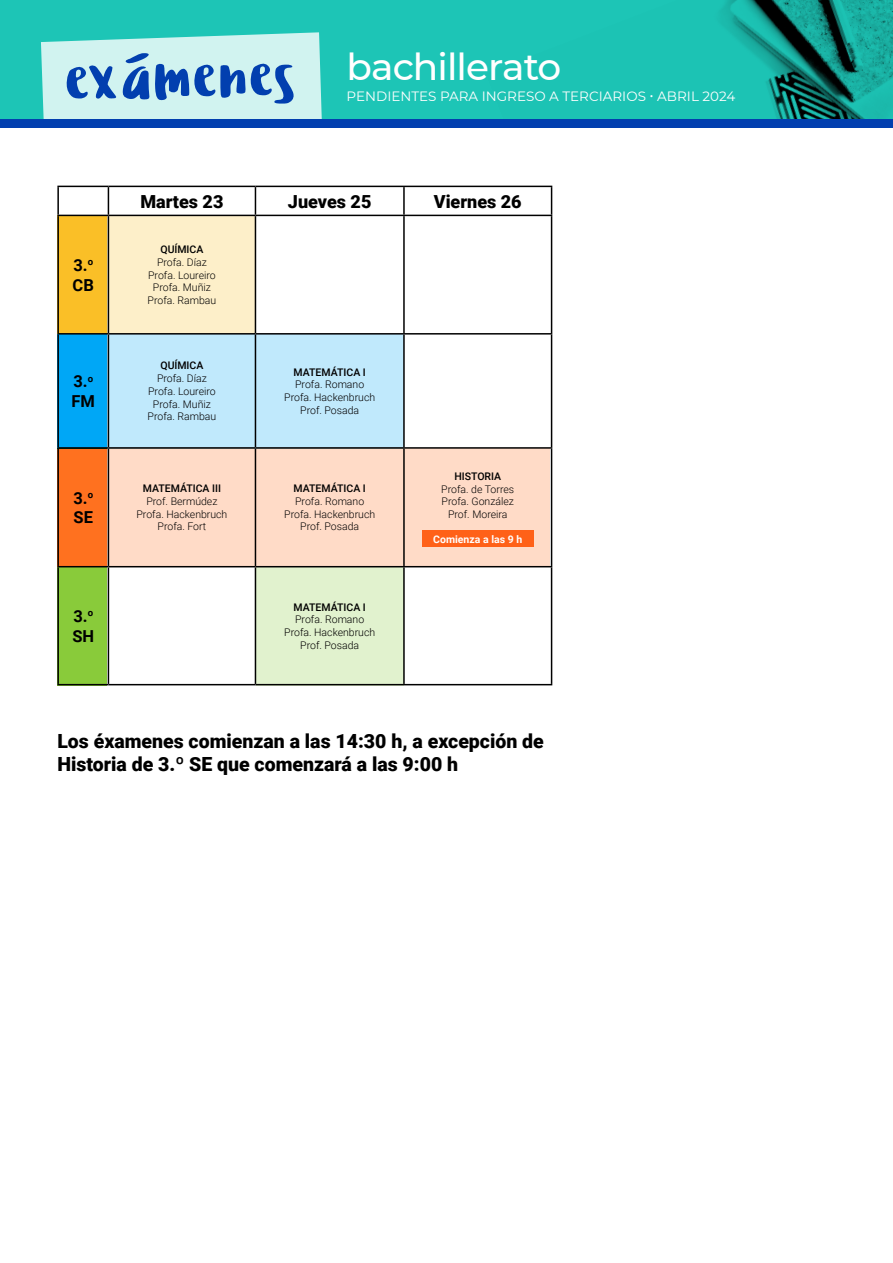
<style>
.page{position:relative;width:893px;height:1263px;background:#fff}
.page>*{position:absolute;margin:0;border:0;box-sizing:border-box;transform-origin:0 0}
.t1{font:500 37.5px "Montserrat";letter-spacing:-.025em;color:#fff}
.t2{font:900 19.5px "Roboto";color:#000}
.t3{font:900 18px "Roboto";color:#000}
.t4{font:700 16.5px "Roboto";color:#000}
.t5{font:13.5px "Montserrat";color:#fff}
.t6{font:300 10.5px "Roboto";color:#000}
.t7{font:500 10.5px "Roboto";color:#000}
.t8{font:700 10.5px "Roboto";color:#fff}
</style>
<div class="page">
<div style="left:107px;top:448px;width:443px;height:119px;background:#ffdbc7"></div>
<div style="left:422px;top:530px;width:112px;height:17px;background:#ff6118"></div>
<div style="left:0;top:0;width:893px;height:119px;background:#1dc5b6"></div>
<img style="left:720px;top:0;width:173px;height:119px">
<svg style="left:41px;top:32px;width:281px;height:87px;background:#a2d2e1"></svg>
<div style="left:0;top:119px;width:893px;height:9px;background:#023faf"></div>
<div style="left:57px;top:215px;width:50px;height:119px;background:#fabf27"></div>
<div style="left:57px;top:448px;width:50px;height:119px;background:#ff711f"></div>
<div style="left:107px;top:215px;width:148px;height:119px;background:#fdefc9"></div>
<hr style="left:57px;top:186px;width:51px;height:1px;background:#000">
<hr style="left:57px;top:187px;width:2px;height:28px;background:#000">
<hr style="left:108px;top:186px;width:147px;height:1px;background:#000">
<svg style="left:108px;top:187px;width:1px;height:28px"></svg>
<hr style="left:255px;top:186px;width:149px;height:1px;background:#000">
<svg style="left:255px;top:187px;width:1px;height:28px"></svg>
<hr style="left:404px;top:186px;width:148px;height:1px;background:#000">
<hr style="left:403px;top:187px;width:2px;height:28px;background:#000">
<svg style="left:551px;top:187px;width:1px;height:28px"></svg>
<hr style="left:57px;top:215px;width:51px;height:1px;background:#000">
<hr style="left:57px;top:216px;width:2px;height:117px;background:#000">
<hr style="left:108px;top:215px;width:147px;height:1px;background:#000">
<hr style="left:108px;top:216px;width:1px;height:117px;background:#000">
<hr style="left:255px;top:215px;width:149px;height:1px;background:#000">
<hr style="left:255px;top:216px;width:1px;height:117px;background:#000">
<hr style="left:404px;top:215px;width:148px;height:1px;background:#000">
<hr style="left:403px;top:216px;width:2px;height:117px;background:#000">
<hr style="left:551px;top:216px;width:1px;height:117px;background:#000">
<hr style="left:57px;top:333px;width:51px;height:2px;background:#000">
<hr style="left:108px;top:333px;width:147px;height:2px;background:#000">
<hr style="left:255px;top:333px;width:149px;height:2px;background:#000">
<hr style="left:404px;top:333px;width:148px;height:2px;background:#000">
<hr style="left:403px;top:335px;width:2px;height:112px;background:#000">
<hr style="left:551px;top:335px;width:1px;height:112px;background:#000">
<hr style="left:57px;top:447px;width:51px;height:2px;background:#000">
<hr style="left:57px;top:449px;width:2px;height:117px;background:#000">
<hr style="left:108px;top:447px;width:147px;height:2px;background:#000">
<hr style="left:108px;top:449px;width:1px;height:117px;background:#000">
<hr style="left:255px;top:447px;width:149px;height:2px;background:#000">
<hr style="left:255px;top:449px;width:1px;height:117px;background:#000">
<hr style="left:404px;top:447px;width:148px;height:2px;background:#000">
<hr style="left:403px;top:449px;width:2px;height:117px;background:#000">
<hr style="left:551px;top:449px;width:1px;height:117px;background:#000">
<hr style="left:57px;top:566px;width:51px;height:1px;background:#000">
<hr style="left:108px;top:566px;width:147px;height:1px;background:#000">
<hr style="left:108px;top:567px;width:1px;height:117px;background:#000">
<hr style="left:255px;top:566px;width:149px;height:1px;background:#000">
<hr style="left:255px;top:567px;width:1px;height:117px;background:#000">
<hr style="left:404px;top:566px;width:148px;height:1px;background:#000">
<hr style="left:403px;top:567px;width:2px;height:117px;background:#000">
<hr style="left:551px;top:567px;width:1px;height:117px;background:#000">
<hr style="left:57px;top:684px;width:51px;height:1px;background:#000">
<hr style="left:108px;top:684px;width:147px;height:1px;background:#000">
<hr style="left:255px;top:684px;width:149px;height:1px;background:#000">
<hr style="left:404px;top:684px;width:148px;height:1px;background:#000">
<div style="left:57px;top:334px;width:50px;height:114px;background:#00a7f6"></div>
<div style="left:107px;top:334px;width:297px;height:114px;background:#c0e9fc"></div>
<div style="left:256px;top:567px;width:148px;height:118px;background:#e1f2ce"></div>
<div style="left:57px;top:567px;width:50px;height:118px;background:#89cb3a"></div>
<p class="t1" style="left:347px;top:40px;width:216px">bachillerato</p>
<p class="t5" style="left:347px;top:87px;width:390px">PENDIENTES PARA INGRESO A TERCIARIOS • ABRIL 2024</p>
<p class="t4" style="left:73px;top:253px;width:21px">3.<sup>o</sup></p>
<p class="t4" style="left:73px;top:273px;width:23px">CB</p>
<p class="t4" style="left:73px;top:370px;width:21px">3.<sup>o</sup></p>
<p class="t4" style="left:72px;top:389px;width:25px">FM</p>
<p class="t4" style="left:73px;top:486px;width:21px">3.<sup>o</sup></p>
<p class="t4" style="left:74px;top:506px;width:21px">SE</p>
<p class="t4" style="left:73px;top:604px;width:21px">3.<sup>o</sup></p>
<p class="t4" style="left:72px;top:624px;width:23px">SH</p>
<p class="t3" style="left:140px;top:189px;width:85px">Martes 23</p>
<p class="t3" style="left:288px;top:189px;width:85px">Jueves 25</p>
<p class="t3" style="left:434px;top:189px;width:89px">Viernes 26</p>
<p class="t7" style="left:160px;top:242px;width:45px">QUÍMICA</p>
<p class="t6" style="left:157px;top:255px;width:51px">Profa. Díaz</p>
<p class="t6" style="left:148px;top:267px;width:69px">Profa. Loureiro</p>
<p class="t6" style="left:153px;top:280px;width:60px">Profa. Muñiz</p>
<p class="t6" style="left:148px;top:293px;width:70px">Profa. Rambau</p>
<p class="t7" style="left:160px;top:358px;width:45px">QUÍMICA</p>
<p class="t6" style="left:157px;top:371px;width:51px">Profa. Díaz</p>
<p class="t6" style="left:148px;top:384px;width:69px">Profa. Loureiro</p>
<p class="t6" style="left:153px;top:396px;width:60px">Profa. Muñiz</p>
<p class="t6" style="left:148px;top:409px;width:70px">Profa. Rambau</p>
<p class="t7" style="left:143px;top:481px;width:80px">MATEMÁTICA III</p>
<p class="t6" style="left:146px;top:494px;width:73px">Prof. Bermúdez</p>
<p class="t6" style="left:136px;top:506px;width:92px">Profa. Hackenbruch</p>
<p class="t6" style="left:158px;top:519px;width:50px">Profa. Fort</p>
<p class="t7" style="left:294px;top:365px;width:74px">MATEMÁTICA I</p>
<p class="t6" style="left:295px;top:377px;width:71px">Profa. Romano</p>
<p class="t6" style="left:284px;top:390px;width:92px">Profa. Hackenbruch</p>
<p class="t6" style="left:300px;top:403px;width:60px">Prof. Posada</p>
<p class="t7" style="left:294px;top:481px;width:74px">MATEMÁTICA I</p>
<p class="t6" style="left:295px;top:494px;width:71px">Profa. Romano</p>
<p class="t6" style="left:284px;top:506px;width:92px">Profa. Hackenbruch</p>
<p class="t6" style="left:300px;top:519px;width:60px">Prof. Posada</p>
<p class="t7" style="left:294px;top:599px;width:74px">MATEMÁTICA I</p>
<p class="t6" style="left:295px;top:612px;width:71px">Profa. Romano</p>
<p class="t6" style="left:284px;top:625px;width:92px">Profa. Hackenbruch</p>
<p class="t6" style="left:300px;top:638px;width:60px">Prof. Posada</p>
<p class="t7" style="left:454px;top:469px;width:48px">HISTORIA</p>
<p class="t6" style="left:441px;top:481px;width:74px">Profa. de Torres</p>
<p class="t6" style="left:442px;top:494px;width:74px">Profa. González</p>
<p class="t6" style="left:448px;top:507px;width:61px">Prof. Moreira</p>
<p class="t8" style="left:433px;top:532px;width:91px">Comienza a las 9 h</p>
<p class="t2" style="left:57px;top:727px;width:488px">Los éxamenes comienzan a las 14:30 h, a excepción de</p>
<p class="t2" style="left:57px;top:751px;width:402px">Historia de 3.º SE que comenzará a las 9:00 h</p>
</div>
